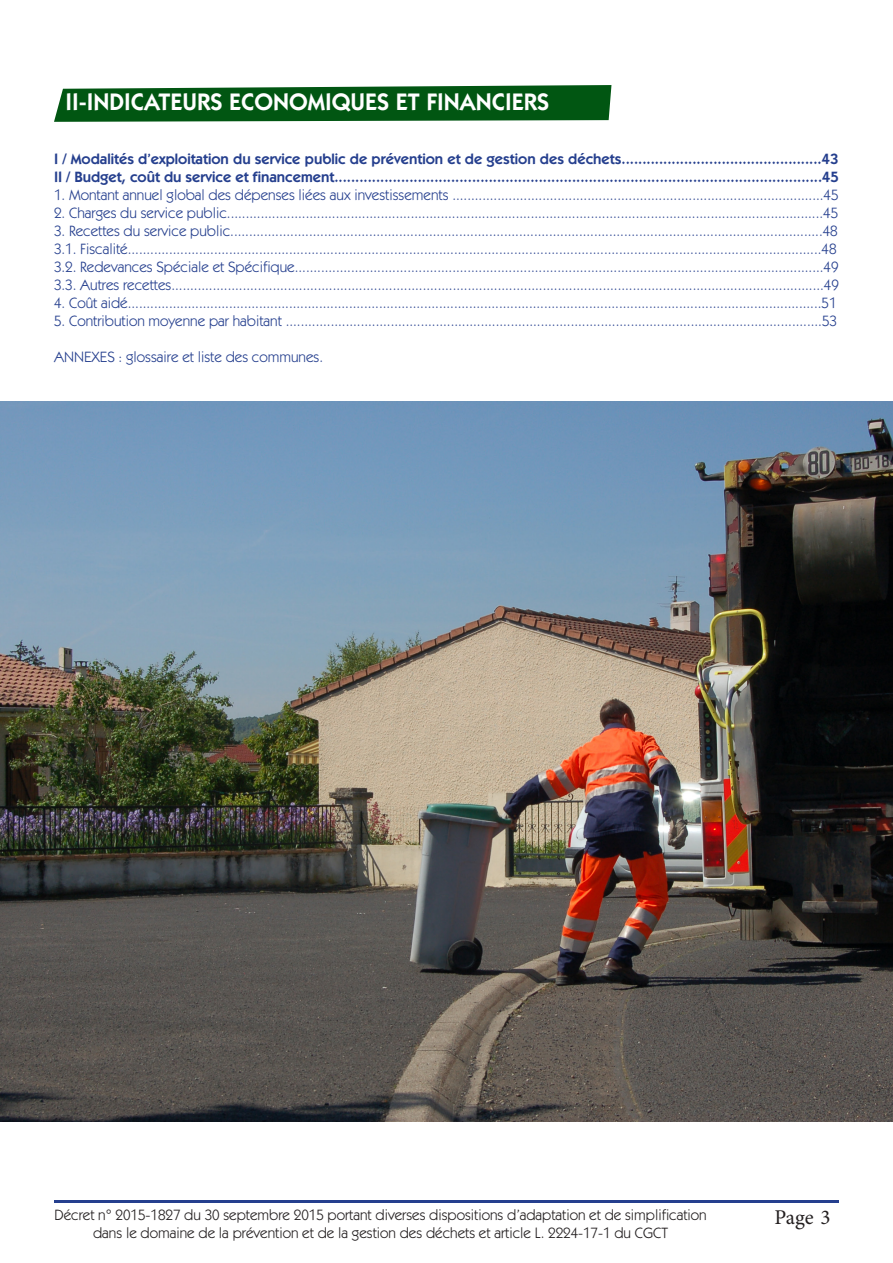
<style>
.page{position:relative;width:893px;height:1263px;background:#fff}
.page>*{position:absolute;margin:0;border:0;box-sizing:border-box;transform-origin:0 0}
.t1{font:600 24px "Itc Kabel";color:#fff}
.t2{font:21px "Minion Pro";color:#231f20}
.t3{font:15px "Itc Kabel";color:#253f8e}
.t4{font:600 15px "Itc Kabel";color:#253f8e}
.t5{font:15px "Itc Kabel";color:#231f20}
</style>
<div class="page">
<hr style="left:54px;top:1200px;width:785px;height:2px;background:#253f8e">
<svg style="left:54px;top:85px;width:557px;height:37px;background:#176426"></svg>
<img style="left:0;top:402px;width:893px;height:720px">
<p class="t1" style="left:65px;top:88px;width:485px">II-INDICATEURS ECONOMIQUES ET FINANCIERS</p>
<p class="t4" style="left:54px;top:150px;width:786px">I / Modalités d’exploitation du service public de prévention et de gestion des déchets................................................43</p>
<p class="t4" style="left:54px;top:168px;width:786px">II / Budget, coût du service et financement.....................................................................................................................45</p>
<p class="t3" style="left:54px;top:186px;width:786px">1. Montant annuel global des dépenses liées aux investissements ...................................................................................................45</p>
<p class="t3" style="left:54px;top:204px;width:786px">2. Charges du service public...............................................................................................................................................................45</p>
<p class="t3" style="left:54px;top:222px;width:785px">3. Recettes du service public..............................................................................................................................................................48</p>
<p class="t3" style="left:54px;top:240px;width:784px">3.1. Fiscalité.........................................................................................................................................................................................48</p>
<p class="t3" style="left:54px;top:258px;width:786px">3.2. Redevances Spéciale et Spécifique.............................................................................................................................................49</p>
<p class="t3" style="left:54px;top:276px;width:786px">3.3. Autres recettes..............................................................................................................................................................................49</p>
<p class="t3" style="left:54px;top:294px;width:784px">4. Coût aidé.........................................................................................................................................................................................51</p>
<p class="t3" style="left:54px;top:312px;width:784px">5. Contribution moyenne par habitant ...............................................................................................................................................53</p>
<p class="t3" style="left:54px;top:348px;width:271px">ANNEXES : glossaire et liste des communes.</p>
<p class="t5" style="left:55px;top:1206px;width:654px">Décret n° 2015-1827 du 30 septembre 2015 portant diverses dispositions d’adaptation et de simplification</p>
<h2 class="t2" style="left:774px;top:1203px;width:58px">Page 3</h2>
<p class="t5" style="left:93px;top:1224px;width:576px">dans le domaine de la prévention et de la gestion des déchets et article L. 2224-17-1 du CGCT</p>
</div>
